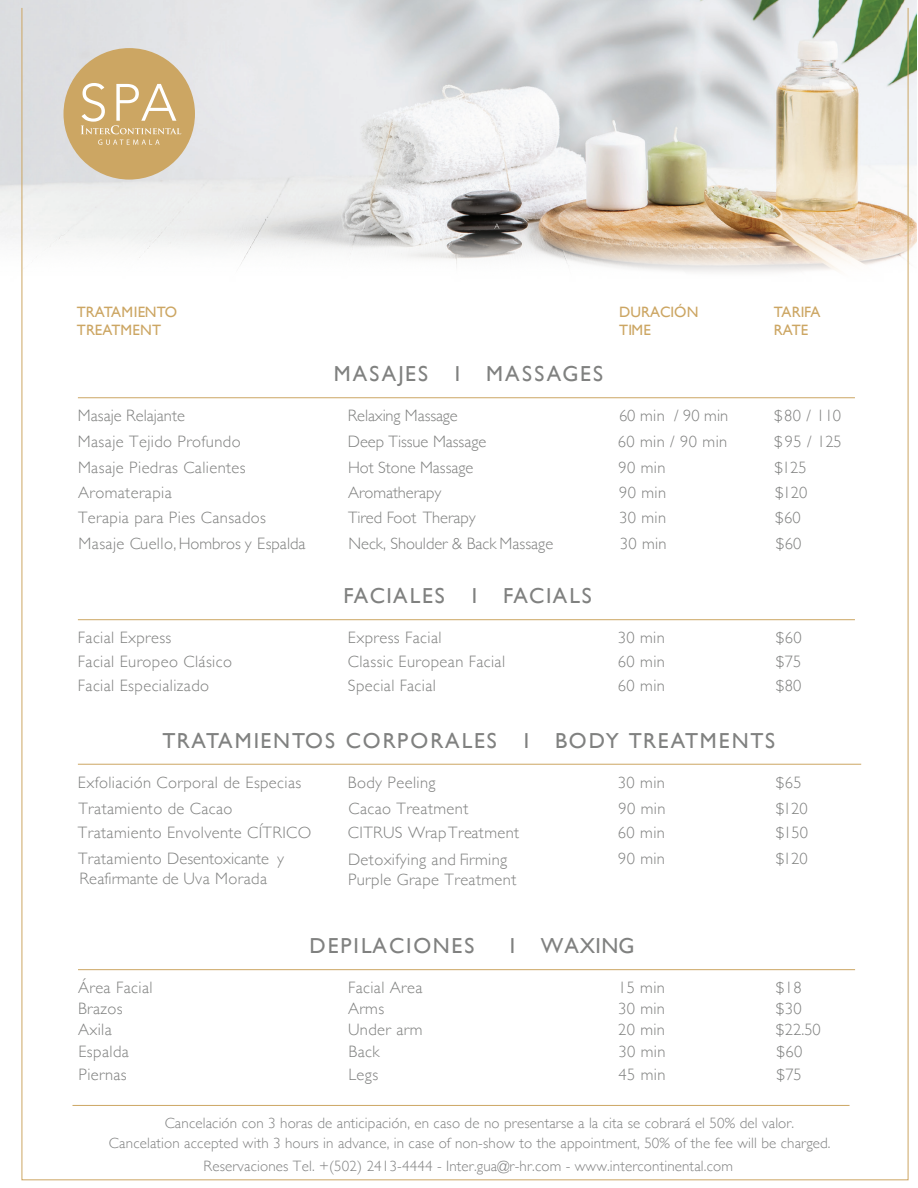
<style>
.page{position:relative;width:918px;height:1188px;background:#fff}
.page>*{position:absolute;margin:0;border:0;box-sizing:border-box;transform-origin:0 0}
.t1{font:21.75px "Gill Sans";letter-spacing:.08em;color:#808180}
.t2{font:21.75px "Gill Sans";letter-spacing:.1em;color:#808180}
.t3{font:300 16.5px/19.8px "Gill Sans";letter-spacing:.025em;color:#808180}
.t4{font:300 16.5px/19.8px "Gill Sans";color:#808180}
.t5{font:300 16.5px "Gill Sans";letter-spacing:-.005em;color:#808180}
.t6{font:300 16.5px "Gill Sans";letter-spacing:-.01em;color:#808180}
.t7{font:300 15px/22.6px "Gill Sans";letter-spacing:.01em;color:#818282;text-align:center}
.t8{font:15px/18px "Gill Sans";letter-spacing:-.005em;color:#cca663}
</style>
<div class="page">
<img style="left:0;top:0;width:916px;height:284px">
<hr style="left:72px;top:1105px;width:778px;height:1px;background:#cca663">
<hr style="left:78px;top:397px;width:777px;height:1px;background:#cca663">
<hr style="left:78px;top:619px;width:777px;height:1px;background:#cca663">
<hr style="left:78px;top:969px;width:777px;height:1px;background:#cca663">
<hr style="left:78px;top:764px;width:783px;height:1px;background:#cca663">
<svg style="left:494px;top:224px;width:5px;height:5px"></svg>
<div style="left:64px;top:48px;width:131px;height:132px;background:#cca663;border-radius:50%"></div>
<svg style="left:81px;top:83px;width:100px;height:51px"></svg>
<svg style="left:98px;top:140px;width:62px;height:5px"></svg>
<p class="t8" style="left:77px;top:303px;width:102px">TRATAMIENTO<br>TREATMENT</p>
<p class="t8" style="left:619px;top:303px;width:81px">DURACIÓN<br>TIME</p>
<p class="t8" style="left:774px;top:303px;width:48px">TARIFA<br>RATE</p>
<h1 class="t2" style="left:334px;top:361px;width:271px">MASAJES I MASSAGES</h1>
<p class="t4" style="left:78px;top:405px;width:109px">Masaje Relajante</p>
<p class="t6" style="left:348px;top:402px;width:111px">Relaxing Massage</p>
<p class="t4" style="left:619px;top:405px;width:111px">60 min / 90 min</p>
<p class="t3" style="left:78px;top:431px;width:164px">Masaje Tejido Profundo</p>
<p class="t5" style="left:348px;top:428px;width:140px">Deep Tissue Massage</p>
<p class="t3" style="left:618px;top:431px;width:111px">60 min / 90 min</p>
<p class="t4" style="left:774px;top:402px;width:69px;line-height:26.2px">$80 / 110 $95 / 125</p>
<p class="t3" style="left:78px;top:457px;width:169px">Masaje Piedras Calientes</p>
<p class="t5" style="left:348px;top:455px;width:127px">Hot Stone Massage</p>
<p class="t3" style="left:618px;top:457px;width:49px">90 min</p>
<p class="t3" style="left:774px;top:457px;width:34px">$125</p>
<p class="t3" style="left:78px;top:482px;width:95px">Aromaterapia</p>
<p class="t5" style="left:348px;top:480px;width:95px">Aromatherapy</p>
<p class="t3" style="left:619px;top:482px;width:49px">90 min</p>
<p class="t3" style="left:775px;top:482px;width:34px">$120</p>
<p class="t3" style="left:78px;top:507px;width:190px">Terapia para Pies Cansados</p>
<p class="t5" style="left:348px;top:504px;width:129px">Tired Foot Therapy</p>
<p class="t3" style="left:619px;top:507px;width:49px">30 min</p>
<p class="t3" style="left:775px;top:507px;width:27px">$60</p>
<p class="t4" style="left:79px;top:532px;width:228px">Masaje Cuello, Hombros y Espalda</p>
<p class="t4" style="left:349px;top:532px;width:206px">Neck, Shoulder &amp; Back Massage</p>
<p class="t3" style="left:620px;top:532px;width:49px">30 min</p>
<p class="t3" style="left:776px;top:532px;width:27px">$60</p>
<h1 class="t1" style="left:344px;top:583px;width:250px">FACIALES I FACIALS</h1>
<p class="t3" style="left:78px;top:627px;width:95px">Facial Express</p>
<p class="t3" style="left:348px;top:627px;width:95px">Express Facial</p>
<p class="t3" style="left:618px;top:627px;width:49px">30 min</p>
<p class="t3" style="left:776px;top:627px;width:27px">$60</p>
<p class="t3" style="left:78px;top:651px;width:156px">Facial Europeo Clásico</p>
<p class="t3" style="left:348px;top:651px;width:159px">Classic European Facial</p>
<p class="t3" style="left:618px;top:651px;width:49px">60 min</p>
<p class="t3" style="left:776px;top:651px;width:27px">$75</p>
<p class="t3" style="left:78px;top:675px;width:133px">Facial Especializado</p>
<p class="t3" style="left:348px;top:675px;width:90px">Special Facial</p>
<p class="t3" style="left:618px;top:675px;width:49px">60 min</p>
<p class="t3" style="left:776px;top:675px;width:27px">$80</p>
<h1 class="t1" style="left:162px;top:728px;width:614px">TRATAMIENTOS CORPORALES I BODY TREATMENTS</h1>
<p class="t3" style="left:78px;top:772px;width:225px">Exfoliación Corporal de Especias</p>
<p class="t3" style="left:348px;top:772px;width:89px">Body Peeling</p>
<p class="t3" style="left:618px;top:772px;width:49px">30 min</p>
<p class="t3" style="left:776px;top:772px;width:27px">$65</p>
<p class="t3" style="left:78px;top:798px;width:156px">Tratamiento de Cacao</p>
<p class="t3" style="left:348px;top:798px;width:121px">Cacao Treatment</p>
<p class="t3" style="left:618px;top:798px;width:49px">90 min</p>
<p class="t3" style="left:776px;top:798px;width:33px">$120</p>
<p class="t3" style="left:78px;top:822px;width:235px">Tratamiento Envolvente CÍTRICO</p>
<p class="t3" style="left:348px;top:822px;width:173px">CITRUS WrapTreatment</p>
<p class="t3" style="left:618px;top:822px;width:49px">60 min</p>
<p class="t3" style="left:776px;top:822px;width:34px">$150</p>
<p class="t4" style="left:78px;top:848px;width:207px">Tratamiento Desentoxicante y<br>Reafirmante de Uva Morada</p>
<p class="t3" style="left:348px;top:849px;width:170px">Detoxifying and Firming<br>Purple Grape Treatment</p>
<p class="t3" style="left:618px;top:848px;width:49px">90 min</p>
<p class="t3" style="left:776px;top:848px;width:33px">$120</p>
<h1 class="t2" style="left:309px;top:933px;width:167px">DEPILACIONES</h1>
<h1 class="t1" style="left:510px;top:933px;width:126px">I WAXING</h1>
<p class="t3" style="left:78px;top:977px;width:76px">Área Facial</p>
<p class="t3" style="left:348px;top:977px;width:76px">Facial Area</p>
<p class="t3" style="left:618px;top:977px;width:49px">15 min</p>
<p class="t3" style="left:776px;top:977px;width:27px">$18</p>
<p class="t3" style="left:78px;top:998px;width:46px">Brazos</p>
<p class="t3" style="left:348px;top:998px;width:38px">Arms</p>
<p class="t3" style="left:618px;top:998px;width:49px">30 min</p>
<p class="t3" style="left:776px;top:998px;width:27px">$30</p>
<p class="t3" style="left:78px;top:1019px;width:35px">Axila</p>
<p class="t3" style="left:348px;top:1019px;width:76px">Under arm</p>
<p class="t3" style="left:618px;top:1019px;width:49px">20 min</p>
<p class="t3" style="left:776px;top:1019px;width:46px">$22.50</p>
<p class="t3" style="left:79px;top:1041px;width:52px">Espalda</p>
<p class="t3" style="left:349px;top:1041px;width:32px">Back</p>
<p class="t3" style="left:619px;top:1041px;width:49px">30 min</p>
<p class="t3" style="left:776px;top:1041px;width:27px">$60</p>
<p class="t3" style="left:79px;top:1064px;width:50px">Piernas</p>
<p class="t3" style="left:349px;top:1064px;width:31px">Legs</p>
<p class="t3" style="left:619px;top:1064px;width:49px">45 min</p>
<p class="t3" style="left:776px;top:1064px;width:27px">$75</p>
<p class="t7" style="left:165px;top:1111px;width:631px">Cancelación con 3 horas de anticipación, en caso de no presentarse a la cita se cobrará el 50% del valor.</p>
<p class="t7" style="left:109px;top:1132px;width:723px">Cancelation accepted with 3 hours in advance, in case of non-show to the appointment, 50% of the fee will be charged.<br>Reservaciones Tel. +(502) 2413-4444 - Inter.gua@r-hr.com - www.intercontinental.com</p>
</div>
